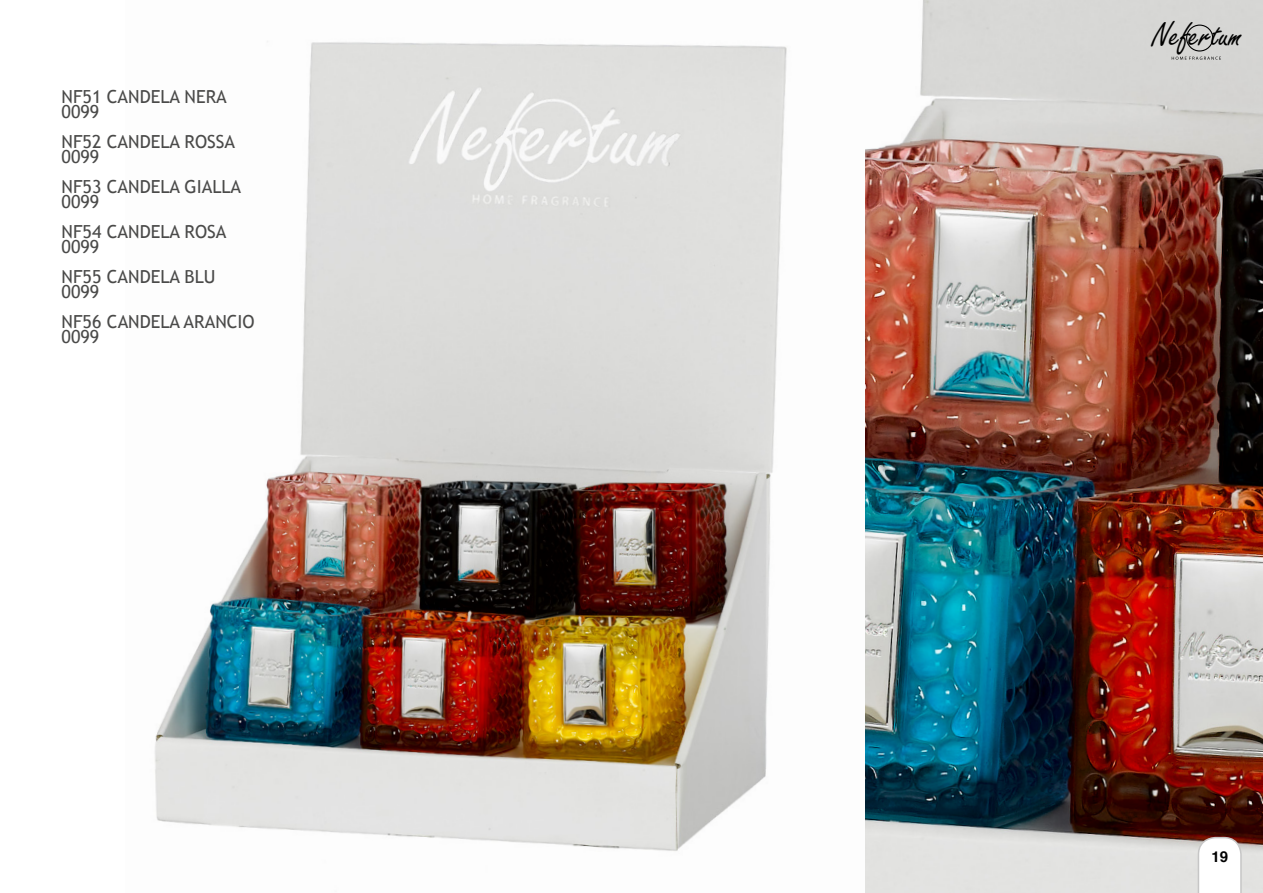
<style>
.page{position:relative;width:1263px;height:893px;background:#fff}
.page>*{position:absolute;margin:0;border:0;box-sizing:border-box;transform-origin:0 0}
.t1{font:36.6px "Freestyle Script";color:#000}
.t2{font:18px/15px "Trebuchet MS";color:#4a4a49}
.t3{font:700 15px "Helvetica";color:#000}
</style>
<div class="page">
<img style="left:865px;top:0;width:398px;height:893px">
<div style="left:1186px;top:25px;width:27px;height:27px;border:1px solid #000;border-radius:50%"></div>
<svg style="left:1172px;top:57px;width:49px;height:3px"></svg>
<img style="left:154px;top:41px;width:633px;height:810px">
<svg style="left:1198px;top:837px;width:44px;height:56px"></svg>
<p class="t2" style="left:62px;top:89px;width:167px">NF51 CANDELA NERA<br>0099</p>
<p class="t2" style="left:62px;top:134px;width:175px">NF52 CANDELA ROSSA<br>0099</p>
<p class="t2" style="left:62px;top:179px;width:181px">NF53 CANDELA GIALLA<br>0099</p>
<p class="t2" style="left:62px;top:224px;width:166px">NF54 CANDELA ROSA<br>0099</p>
<p class="t2" style="left:62px;top:269px;width:155px">NF55 CANDELA BLU<br>0099</p>
<p class="t2" style="left:62px;top:314px;width:195px">NF56 CANDELA ARANCIO<br>0099</p>
<h1 class="t1" style="left:1152px;top:15px;width:92px">Nefertum</h1>
<p class="t3" style="left:1211px;top:844px;width:18px">19</p>
</div>
